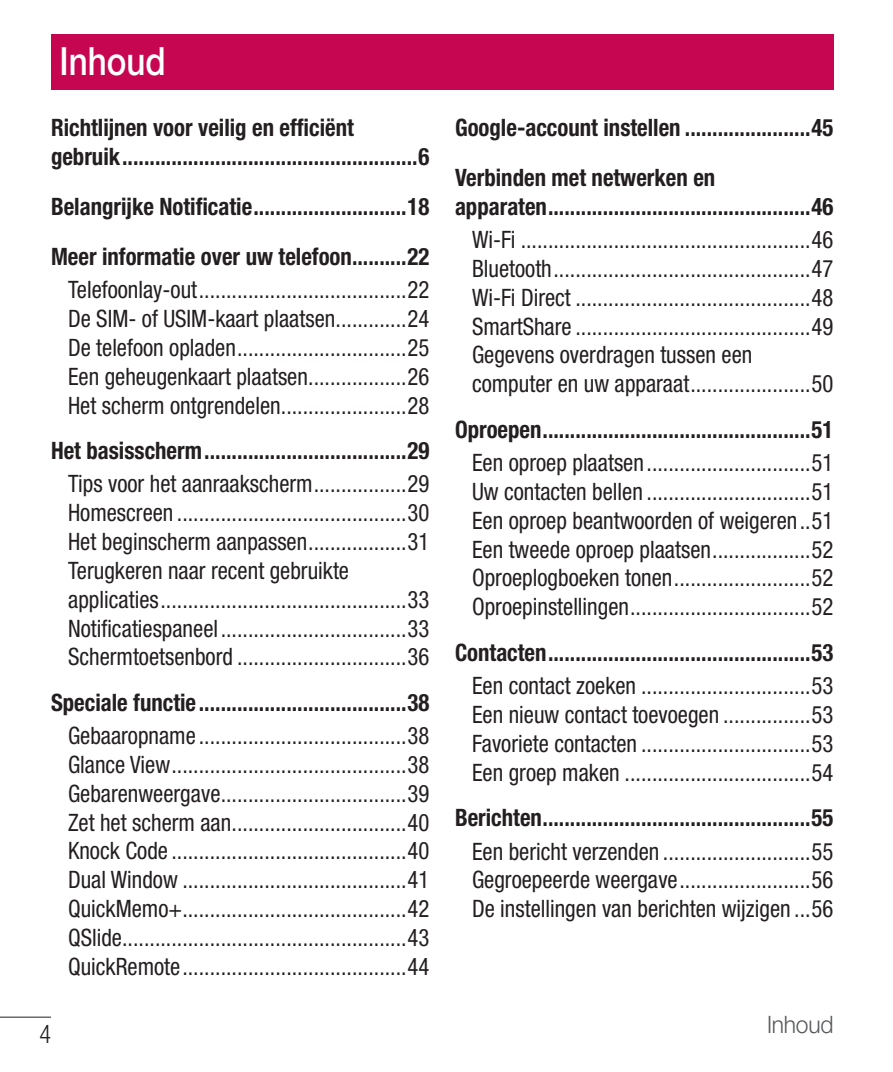
<style>
.page{position:relative;width:893px;height:1072px;background:#fff}
.page>*{position:absolute;margin:0;border:0;box-sizing:border-box;transform-origin:0 0}
.t1{font:500 39px "Helvetica Neue LT Pro";color:#fff;scale:.85 1}
.t2{font:300 condensed 25.5px "Helvetica Neue LT Pro";color:#231f20;scale:.95 1}
.t3{font:condensed 24px/28.8px "Helvetica Neue LT Pro";color:#231f20;text-align:justify;scale:.95 1}
.t4{font:700 condensed 24px/50.1px "Helvetica Neue LT Pro";color:#231f20;scale:.95 1}
.t5{font:300 24px "Helvetica Neue LT Pro";letter-spacing:-.01em;color:#58595b;scale:.95 1}
</style>
<div class="page">
<hr style="left:0;top:1016px;width:51px;height:1px;background:#231f20">
<div style="left:51px;top:34px;width:782px;height:55px;background:#c60651"></div>
<h1 class="t1" style="left:60px;top:38px;width:126px">Inhoud</h1>
<p class="t4" style="left:51px;top:113px;width:400px;line-height:28.8px">Richtlijnen voor veilig en efficiënt gebruik......................................................6</p>
<p class="t4" style="left:51px;top:181px;width:400px">Belangrijke Notificatie............................18<br>Meer informatie over uw telefoon..........22</p>
<p class="t3" style="left:68px;top:275px;width:382px">Telefoonlay-out......................................22<br>De SIM- of USIM-kaart plaatsen.............24<br>De telefoon opladen...............................25<br>Een geheugenkaart plaatsen..................26<br>Het scherm ontgrendelen.......................28</p>
<p class="t4" style="left:51px;top:425px;width:400px">Het basisscherm.....................................29</p>
<p class="t3" style="left:68px;top:469px;width:382px;text-align:left">Tips voor het aanraakscherm.................29<br>Homescreen ..........................................30<br>Het beginscherm aanpassen..................31<br>Terugkeren naar recent gebruikte applicaties.............................................33<br>Notificatiespaneel..................................33<br>Schermtoetsenbord ...............................36</p>
<p class="t4" style="left:51px;top:677px;width:400px">Speciale functie......................................38</p>
<p class="t3" style="left:68px;top:721px;width:382px">Gebaaropname ......................................38<br>Glance View...........................................38<br>Gebarenweergave..................................39<br>Zet het scherm aan................................40<br>Knock Code ...........................................40<br>Dual Window .........................................41<br>QuickMemo+.........................................42<br>QSlide....................................................43<br>QuickRemote.........................................44</p>
<p class="t2" style="left:39px;top:1019px;width:14px">4</p>
<p class="t4" style="left:455px;top:102px;width:400px">Google-account instellen .......................45<br>Verbinden met netwerken en</p>
<p class="t4" style="left:455px;top:181px;width:400px">apparaten................................................46</p>
<p class="t3" style="left:472px;top:225px;width:382px;text-align:left">Wi-Fi .....................................................46<br>Bluetooth...............................................47<br>Wi-Fi Direct ...........................................48<br>SmartShare ...........................................49<br>Gegevens overdragen tussen een computer en uw apparaat......................50</p>
<p class="t4" style="left:455px;top:404px;width:400px">Oproepen.................................................51</p>
<p class="t3" style="left:472px;top:448px;width:382px">Een oproep plaatsen..............................51<br>Uw contacten bellen ..............................51<br>Een oproep beantwoorden of weigeren..51<br>Een tweede oproep plaatsen..................52<br>Oproeplogboeken tonen.........................52<br>Oproepinstellingen.................................52</p>
<p class="t4" style="left:455px;top:627px;width:400px">Contacten................................................53</p>
<p class="t3" style="left:472px;top:671px;width:382px">Een contact zoeken ...............................53<br>Een nieuw contact toevoegen ................53<br>Favoriete contacten ...............................53<br>Een groep maken ..................................54</p>
<p class="t4" style="left:455px;top:792px;width:400px">Berichten.................................................55</p>
<p class="t3" style="left:472px;top:836px;width:382px">Een bericht verzenden ...........................55<br>Gegroepeerde weergave........................56<br>De instellingen van berichten wijzigen ...56</p>
<p class="t5" style="left:767px;top:1009px;width:71px">Inhoud</p>
</div>
